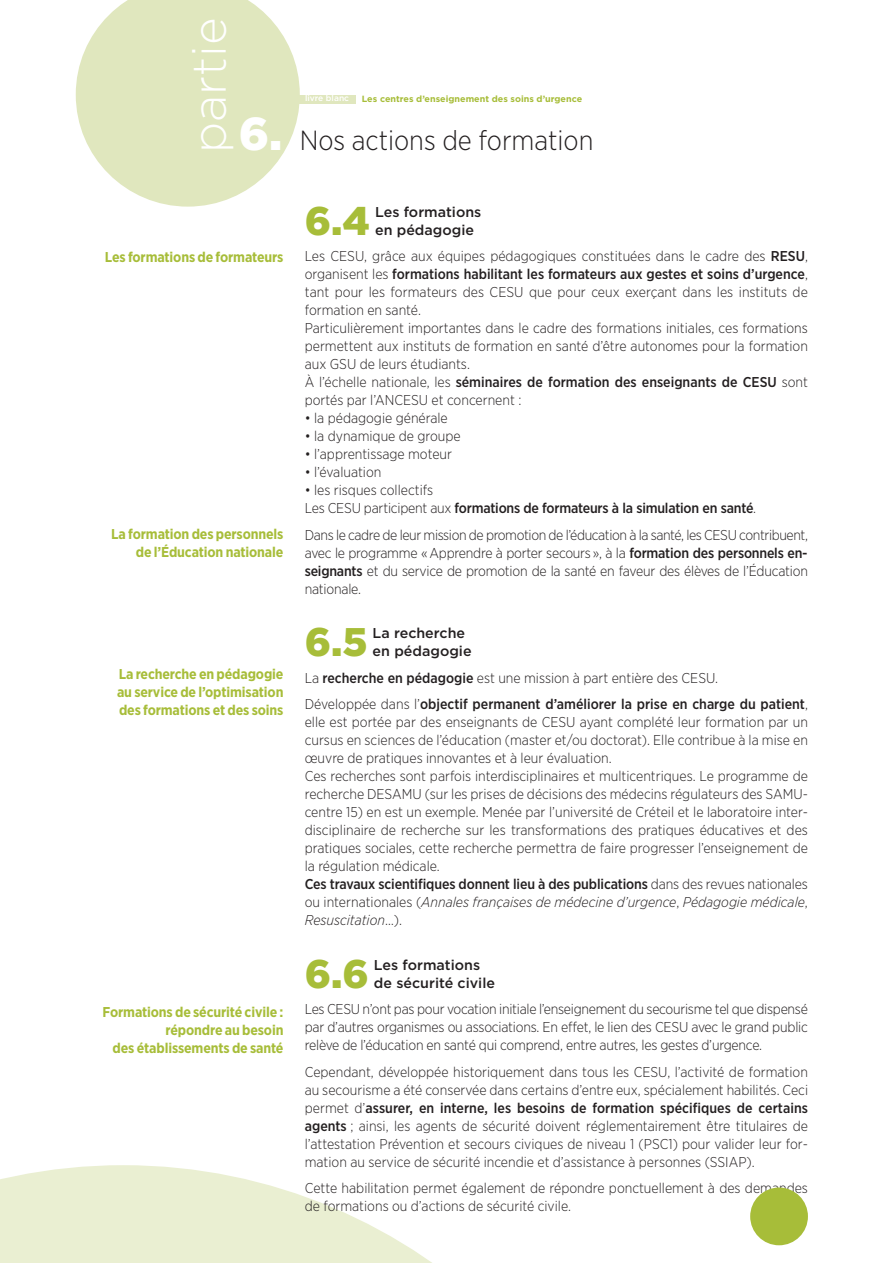
<style>
.page{position:relative;width:893px;height:1263px;background:#fff}
.page>*{position:absolute;margin:0;border:0;box-sizing:border-box;transform-origin:0 0}
.t1{font:300 47.4px "Gotham";color:#fff}
.t2{font:900 39.9px "Gotham";color:#a7bd39}
.t3{font:300 27.6px "Gotham Narrow";color:#231f20}
.t4{font:300 14.25px/18px "Gotham Narrow";color:#231f20}
.t5{font:700 14.25px/18px "Gotham Narrow";letter-spacing:-.01em;color:#a7bd39;text-align:right}
.t6{font:500 14.25px/26.5px "Gotham Narrow";color:#231f20}
.t7{font:500 14.25px/18px "Gotham";color:#231f20}
.t8{font:700 9px "Gotham";color:#a7bd39}
.t9{font:500 8.4px "Gotham";color:#fff}
.s1{font-family:"Gotham";font-weight:900;font-size:46.05px;color:#fff}
.s2{font-weight:500}
.s3{font-weight:300}
.s4{font-style:italic}
</style>
<div class="page">
<svg style="left:0;top:1165px;width:432px;height:98px;fill:#eaefd2"></svg>
<svg style="left:76px;top:0;width:224px;height:207px;fill:#e0e7be"></svg>
<div style="left:299px;top:95px;width:56px;height:8px;background:#e0e7be"></div>
<div style="left:750px;top:1187px;width:58px;height:58px;background:#a7bd39;border-radius:50%"></div>
<h1 class="t1" style="left:193px;top:153px;width:137px;rotate:-90deg">partie</h1>
<p class="t9" style="left:305px;top:95px;width:45px">livre blanc</p>
<p class="t8" style="left:362px;top:95px;width:222px">Les centres d’enseignement des soins d’urgence</p>
<h3 class="t3" style="left:239px;top:130px;width:356px"><span class="s1">6.</span> Nos actions de formation</h3>
<p class="t5" style="left:105px;top:249px;width:180px">Les formations de formateurs</p>
<p class="t5" style="left:111px;top:526px;width:174px">La formation des personnels de l’Éducation nationale</p>
<p class="t5" style="left:117px;top:666px;width:168px;text-align:justify">La recherche en pédagogie au service de l’optimisation des formations et des soins</p>
<p class="t5" style="left:103px;top:1003px;width:182px">Formations de sécurité civile : répondre au besoin<br>des établissements de santé</p>
<h2 class="t2" style="left:305px;top:207px;width:67px">6.4</h2>
<p class="t7" style="left:375px;top:204px;width:108px">Les formations en pédagogie</p>
<p class="t4" style="left:305px;top:248px;width:505px">Les CESU, grâce aux équipes pédagogiques constituées dans le cadre des <span class="s2">RESU</span>, orga nisent les <span class="s2">formations habilitant les formateurs aux gestes et soins d’urgence</span>, tant pour les formateurs des CESU que pour ceux exerçant dans les instituts de formation en santé.<br>Particulièrement importantes dans le cadre des formations initiales, ces formations permettent aux instituts de formation en santé d’être autonomes pour la formation aux GSU de leurs étudiants.<br>À l’échelle nationale, les <span class="s2">séminaires de formation des enseignants de CESU</span> sont portés par l’ANCESU et concernent :</p>
<p class="t4" style="left:305px;top:410px;width:145px">• la pédagogie générale</p>
<p class="t4" style="left:305px;top:428px;width:158px">• la dynamique de groupe</p>
<p class="t4" style="left:305px;top:446px;width:149px">• l’apprentissage moteur</p>
<p class="t4" style="left:305px;top:464px;width:78px">• l’évaluation</p>
<p class="t4" style="left:305px;top:482px;width:453px">• les risques collectifs<br>Les CESU participent aux <span class="s2">formations de formateurs à la simulation en santé</span>.</p>
<p class="t4" style="left:305px;top:527px;width:505px;text-align:justify">Dans le cadre de leur mission de promotion de l’éducation à la santé, les CESU contribuent, avec le programme « Apprendre à porter secours », à la <span class="s2">formation des personnels en&shy;seignants</span> et du service de promotion de la santé en faveur des élèves de l’Éducation nationale.</p>
<h2 class="t2" style="left:305px;top:628px;width:64px">6.5</h2>
<p class="t7" style="left:373px;top:625px;width:100px">La recherche en pédagogie</p>
<p class="t6" style="left:305px;top:665px;width:505px"><span class="s3">La</span> recherche en pédagogie <span class="s3">est une mission à part entière des CESU.<br>Développée dans l’</span>objectif permanent d’améliorer la prise en charge du patient<span class="s3">,</span></p>
<p class="t4" style="left:305px;top:714px;width:505px">elle est portée par des enseignants de CESU ayant complété leur formation par un cursus en sciences de l’éducation (master et/ou doctorat). Elle contribue à la mise en œuvre de pratiques innovantes et à leur évaluation.<br>Ces recherches sont parfois interdisciplinaires et multicentriques. Le programme de recherche DESAMU (sur les prises de décisions des médecins régulateurs des SAMU&shy;centre 15) en est un exemple. Menée par l’université de Créteil et le laboratoire inter&shy;disciplinaire de recherche sur les transformations des pratiques éducatives et des pratiques sociales, cette recherche permettra de faire progresser l’enseignement de la régulation médicale.<br><span class="s2">Ces travaux scientifiques donnent lieu à des publications</span> dans des revues nationales ou internationales (<span class="s4">Annales françaises de médecine d’urgence</span>, <span class="s4">Pédagogie médicale</span>, <span class="s4">Resuscitation</span>…).</p>
<h2 class="t2" style="left:305px;top:960px;width:66px">6.6</h2>
<p class="t7" style="left:374px;top:957px;width:123px">Les formations de sécurité civile</p>
<p class="t4" style="left:305px;top:1001px;width:505px;text-align:justify">Les CESU n’ont pas pour vocation initiale l’enseignement du secourisme tel que dispensé par d’autres organismes ou associations. En effet, le lien des CESU avec le grand public relève de l’éducation en santé qui comprend, entre autres, les gestes d’urgence.</p>
<p class="t4" style="left:305px;top:1064px;width:505px;text-align:justify">Cependant, développée historiquement dans tous les CESU, l’activité de formation au secourisme a été conservée dans certains d’entre eux, spécialement habilités. Ceci permet d’<span class="s2">assurer, en interne, les besoins de formation spécifiques de certains agents</span> ; ainsi, les agents de sécurité doivent réglementairement être titulaires de l’attestation Prévention et secours civiques de niveau 1 (PSC1) pour valider leur for&shy;mation au service de sécurité incendie et d’assistance à personnes (SSIAP).</p>
<p class="t4" style="left:305px;top:1180px;width:505px">Cette habilitation permet également de répondre ponctuellement à des demandes de formations ou d’actions de sécurité civile.</p>
</div>
